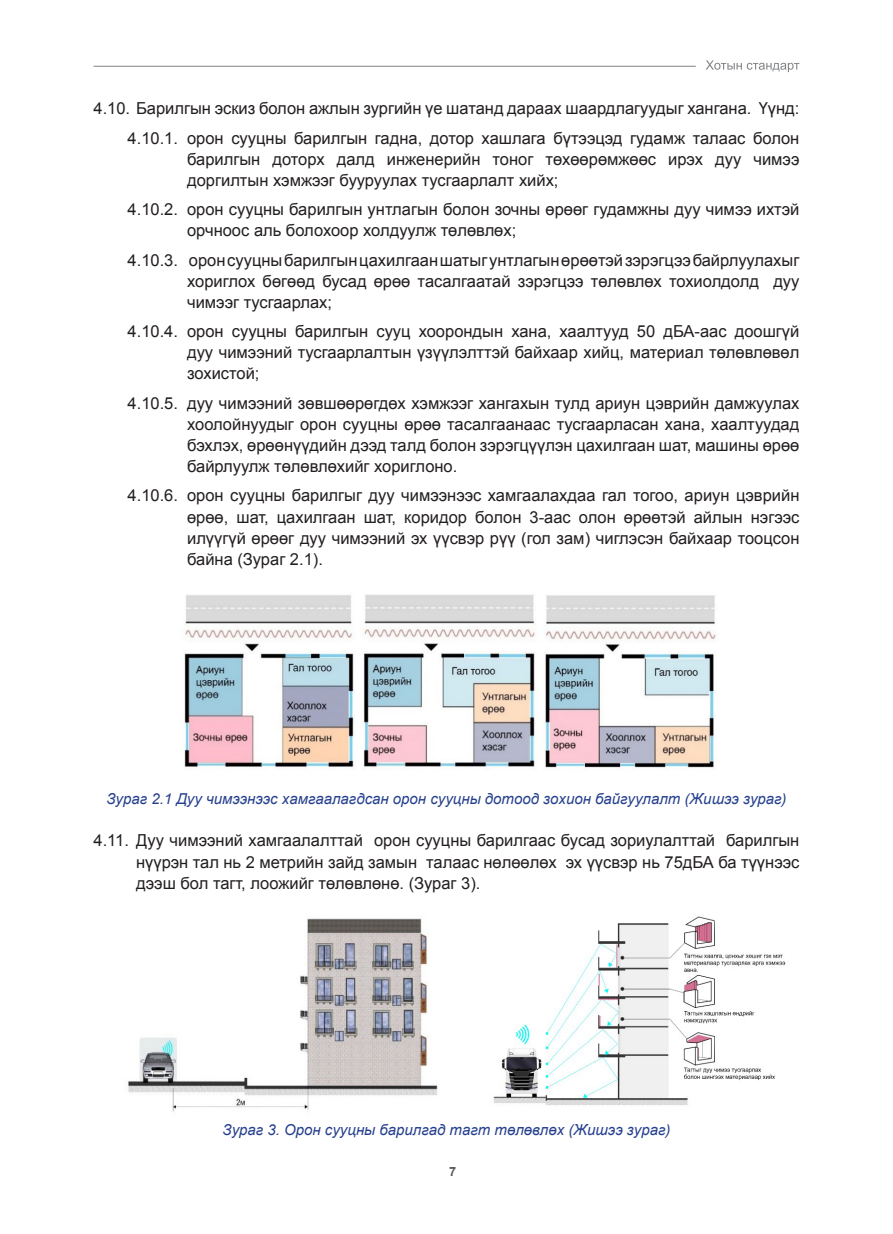
<style>
.page{position:relative;width:893px;height:1234px;background:#fff}
.page>*{position:absolute;margin:0;border:0;box-sizing:border-box;transform-origin:0 0}
.t1{font:16.5px/21px "Mogul Arial";color:#231f20;text-align:justify}
.t2{font:italic 15px "Mogul Arial";color:#253f8e}
.t3{font:700 12.75px "Mogul Arial";color:#57585a}
</style>
<div class="page">
<svg style="left:706px;top:60px;width:93px;height:12px"></svg>
<hr style="left:94px;top:66px;width:602px;height:1px;background:#808285">
<img style="left:184px;top:594px;width:532px;height:174px">
<img style="left:128px;top:918px;width:310px;height:194px">
<img style="left:493px;top:916px;width:293px;height:189px">
<p class="t1" style="left:94px;top:94px;width:707px;line-height:29.5px;text-align:right">4.10. Барилгын эскиз болон ажлын зургийн үе шатанд дараах шаардлагуудыг хангана. Үүнд:<br>4.10.1. орон сууцны барилгын гадна, дотор хашлага бүтээцэд гудамж талаас болон</p>
<p class="t1" style="left:187px;top:148px;width:614px">барилгын доторх далд инженерийн тоног төхөөрөмжөөс ирэх дуу чимээ доргилтын хэмжээг бууруулах тусгаарлалт хийх;</p>
<p class="t1" style="left:187px;top:199px;width:614px;text-indent:-60px">4.10.2. орон сууцны барилгын унтлагын болон зочны өрөөг гудамжны дуу чимээ ихтэй орчноос аль болохоор холдуулж төлөвлөх;</p>
<p class="t1" style="left:187px;top:249px;width:614px;text-indent:-60px">4.10.3. oрон сууцны барилгын цахилгаан шатыг унтлагын өрөөтэй зэрэгцээ байрлуулахыг хориглох бөгөөд бусад өрөө тасалгаатай зэрэгцээ төлөвлөх тохиолдолд дуу чимээг тусгаарлах;</p>
<p class="t1" style="left:187px;top:321px;width:614px;text-indent:-60px">4.10.4. oрон сууцны барилгын сууц хоорондын хана, хаалтууд 50 дБА-аас доошгүй дуу чимээний тусгаарлалтын үзүүлэлттэй байхаар хийц, материал төлөвлөвөл зохистой;</p>
<p class="t1" style="left:187px;top:392px;width:614px;text-indent:-60px">4.10.5. дуу чимээний зөвшөөрөгдөх хэмжээг хангахын тулд ариун цэврийн дамжуулах хоолойнуудыг орон сууцны өрөө тасалгаанаас тусгаарласан хана, хаалтуудад бэхлэх, өрөөнүүдийн дээд талд болон зэрэгцүүлэн цахилгаан шат, машины өрөө байрлуулж төлөвлөхийг хориглоно.</p>
<p class="t1" style="left:187px;top:485px;width:614px;text-indent:-60px">4.10.6. орон сууцны барилгыг дуу чимээнээс хамгаалахдаа гал тогоо, ариун цэврийн өрөө, шат, цахилгаан шат, коридор болон 3-аас олон өрөөтэй айлын нэгээс илүүгүй өрөөг дуу чимээний эх үүсвэр рүү (гол зам) чиглэсэн байхаар тооцсон байна (Зураг 2.1).</p>
<p class="t2" style="left:106px;top:789px;width:682px">Зураг 2.1 Дуу чимээнээс хамгаалагдсан орон сууцны дотоод зохион байгуулалт (Жишээ зураг)</p>
<p class="t1" style="left:136px;top:830px;width:665px;text-indent:-43px">4.11. Дуу чимээний хамгаалалттай орон сууцны барилгаас бусад зориулалттай барилгын нүүрэн тал нь 2 метрийн зайд замын талаас нөлөөлөх эх үүсвэр нь 75дБА ба түүнээс дээш бол тагт, лоожийг төлөвлөнө. (Зураг 3).</p>
<p class="t2" style="left:223px;top:1119px;width:449px">Зураг 3. Орон сууцны барилгад тагт төлөвлөх (Жишээ зураг)</p>
<p class="t3" style="left:449px;top:1163px;width:9px">7</p>
</div>
